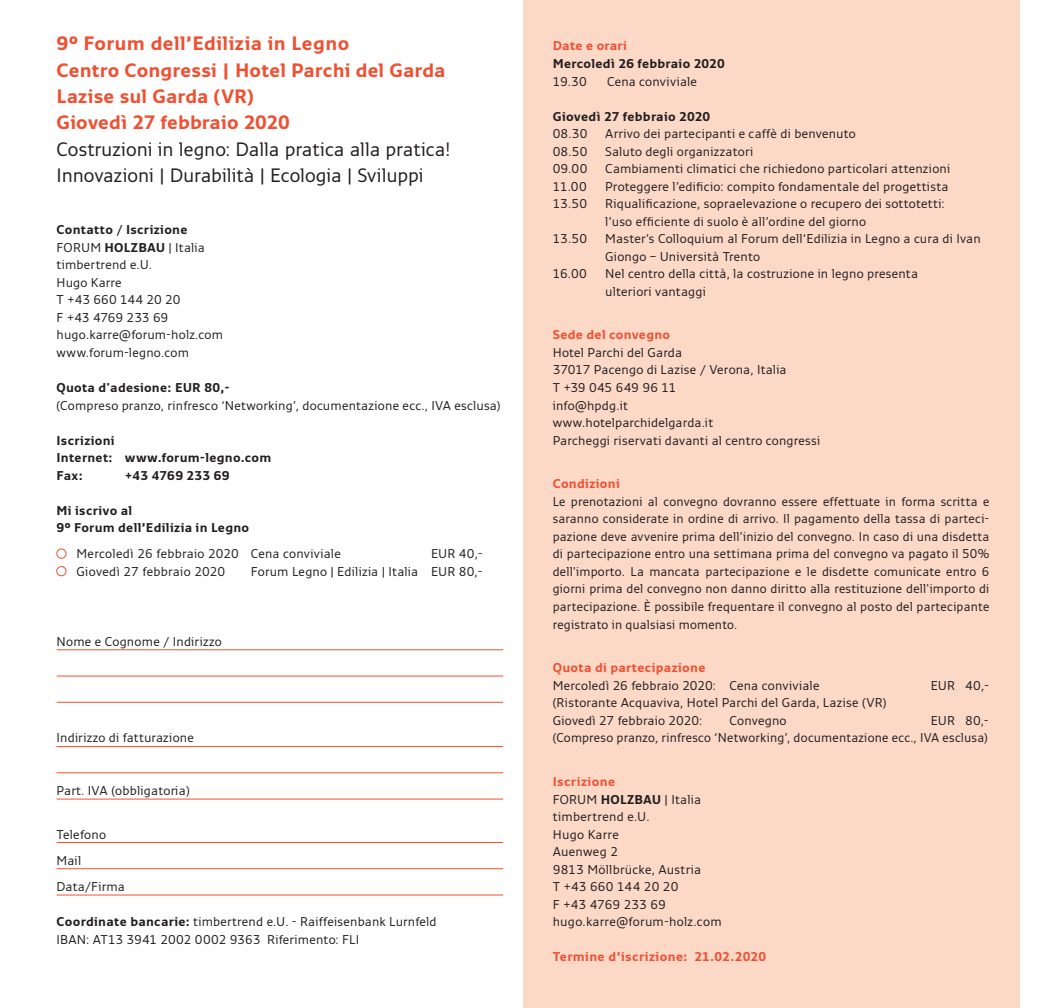
<style>
.page{position:relative;width:1042px;height:1008px;background:#fff}
.page>*{position:absolute;margin:0;border:0;box-sizing:border-box;transform-origin:0 0}
.t1{font:700 19.25px/26.2px "Monitor";letter-spacing:.005em;color:#ef5032}
.t2{font:12.6px/17.5px "Monitor";letter-spacing:.015em;color:#231f20}
.t3{font:700 12.6px/17.5px "Monitor";letter-spacing:.02em;color:#231f20}
.t4{font:700 12.6px "Monitor";letter-spacing:.025em;color:#ef5032}
.s1{font-weight:400;color:#231f20}
.s2{font-weight:700}
.s3{color:#ef5032}
.s4{font-weight:400}
.s5{font-weight:700;color:#ef5032}
</style>
<div class="page">
<div style="left:523px;top:0;width:496px;height:1007px;background:#fcd8c7"></div>
<div style="left:57px;top:548px;width:9px;height:10px;border:1px solid #ef5032;border-radius:50%"></div>
<div style="left:57px;top:566px;width:9px;height:9px;border:1px solid #ef5032;border-radius:50%"></div>
<hr style="left:57px;top:649px;width:446px;height:1px;background:#ef5032">
<hr style="left:57px;top:746px;width:446px;height:1px;background:#ef5032">
<hr style="left:57px;top:868px;width:446px;height:1px;background:#ef5032">
<hr style="left:57px;top:675px;width:446px;height:1px;background:#ef5032">
<hr style="left:57px;top:772px;width:446px;height:1px;background:#ef5032">
<hr style="left:57px;top:701px;width:446px;height:1px;background:#ef5032">
<hr style="left:57px;top:798px;width:446px;height:1px;background:#ef5032">
<hr style="left:57px;top:894px;width:446px;height:1px;background:#ef5032">
<hr style="left:57px;top:841px;width:446px;height:1px;background:#ef5032">
<p class="t1" style="left:57px;top:30px;width:395px">9° Forum dell’Edilizia in Legno<br>Centro Congressi | Hotel Parchi del Garda Lazise sul Garda (VR)<br>Giovedì 27 febbraio 2020<br><span class="s1">Costruzioni in legno: Dalla pratica alla pratica!<br>Innovazioni | Durabilità | Ecologia | Sviluppi</span></p>
<p class="t2" style="left:57px;top:221px;width:168px"><span class="s2">Contatto / Iscrizione<br></span>FORUM <span class="s2">HOLZBAU</span> | Italia timbertrend e.U.<br>Hugo Karre<br>T +43 660 144 20 20<br>F +43 4769 233 69 hugo.karre@forum-holz.com www.forum-legno.com</p>
<p class="t2" style="left:57px;top:378px;width:445px"><span class="s2">Quota d'adesione: EUR 80,-<br></span>(Compreso pranzo, rinfresco ‘Networking’, documentazione ecc., IVA esclusa)</p>
<p class="t3" style="left:57px;top:431px;width:216px">Iscrizioni<br>Internet: www.forum-legno.com<br>Fax:</p>
<p class="t3" style="left:125px;top:466px;width:106px">+43 4769 233 69</p>
<p class="t3" style="left:57px;top:501px;width:194px">Mi iscrivo al<br>9° Forum dell’Edilizia in Legno</p>
<p class="t2" style="left:76px;top:544px;width:266px">Mercoledì 26 febbraio 2020 Cena conviviale</p>
<p class="t2" style="left:431px;top:544px;width:53px">EUR 40,-</p>
<p class="t2" style="left:76px;top:562px;width:150px">Giovedì 27 febbraio 2020</p>
<p class="t2" style="left:251px;top:562px;width:233px">Forum Legno | Edilizia | Italia EUR 80,-</p>
<p class="t2" style="left:57px;top:632px;width:167px">Nome e Cognome / Indirizzo</p>
<p class="t2" style="left:57px;top:728px;width:139px">Indirizzo di fatturazione</p>
<p class="t2" style="left:57px;top:781px;width:135px">Part. IVA (obbligatoria)</p>
<p class="t2" style="left:57px;top:820px;width:70px;line-height:26.2px">Telefono<br>Mail<br>Data/Firma</p>
<p class="t2" style="left:57px;top:912px;width:382px"><span class="s2">Coordinate bancarie:</span> timbertrend e.U. - Raiffeisenbank Lurnfeld<br>IBAN: AT13 3941 2002 0002 9363 Riferimento: FLI</p>
<p class="t3" style="left:553px;top:37px;width:174px"><span class="s3">Date e orari<br></span>Mercoledì 26 febbraio 2020<br><span class="s4">19.30</span></p>
<p class="t2" style="left:607px;top:72px;width:92px">Cena conviviale</p>
<p class="t3" style="left:553px;top:107px;width:159px">Giovedì 27 febbraio 2020<br><span class="s4">08.30</span></p>
<p class="t2" style="left:605px;top:124px;width:252px">Arrivo dei partecipanti e caffè di benvenuto</p>
<p class="t2" style="left:553px;top:142px;width:36px">08.50</p>
<p class="t2" style="left:605px;top:142px;width:150px">Saluto degli organizzatori</p>
<p class="t2" style="left:553px;top:159px;width:36px">09.00</p>
<p class="t2" style="left:605px;top:159px;width:347px">Cambiamenti climatici che richiedono particolari attenzioni</p>
<p class="t2" style="left:553px;top:177px;width:36px">11.00</p>
<p class="t2" style="left:605px;top:177px;width:345px">Proteggere l’edificio: compito fondamentale del progettista</p>
<p class="t2" style="left:553px;top:194px;width:36px">13.50</p>
<p class="t2" style="left:605px;top:194px;width:341px">Riqualificazione, sopraelevazione o recupero dei sottotetti: l’uso efficiente di suolo è all’ordine del giorno</p>
<p class="t2" style="left:553px;top:229px;width:36px">13.50</p>
<p class="t2" style="left:605px;top:229px;width:377px">Master’s Colloquium al Forum dell‘Edilizia in Legno a cura di Ivan<br>Giongo – Università Trento</p>
<p class="t2" style="left:553px;top:264px;width:36px">16.00</p>
<p class="t2" style="left:605px;top:264px;width:314px">Nel centro della città, la costruzione in legno presenta ulteriori vantaggi</p>
<p class="t2" style="left:553px;top:325px;width:269px"><span class="s5">Sede del convegno<br></span>Hotel Parchi del Garda<br>37017 Pacengo di Lazise / Verona, Italia<br>T +39 045 649 96 11<br>info@hpdg.it<br>www.hotelparchidelgarda.it<br>Parcheggi riservati davanti al centro congressi</p>
<p class="t2" style="left:553px;top:474px;width:438px"><span class="s5">Condizioni<br></span>Le prenotazioni al convegno dovranno essere effettuate in forma scritta e saranno considerate in ordine di arrivo. Il pagamento della tassa di parteci&shy;pazione deve avvenire prima dell’inizio del convegno. In caso di una disdetta di partecipazione entro una settimana prima del convegno va pagato il 50% dell'importo. La mancata partecipazione e le disdette comunicate entro 6 giorni prima del convegno non danno diritto alla restituzione dell'importo di partecipazione. È possibile frequentare il convegno al posto del partecipante registrato in qualsiasi momento.</p>
<p class="t2" style="left:553px;top:658px;width:268px"><span class="s5">Quota di partecipazione<br></span>Mercoledì 26 febbraio 2020: Cena conviviale</p>
<p class="t2" style="left:931px;top:676px;width:60px">EUR 40,-</p>
<p class="t2" style="left:553px;top:693px;width:335px">(Ristorante Acquaviva, Hotel Parchi del Garda, Lazise (VR)<br>Giovedì 27 febbraio 2020:</p>
<p class="t2" style="left:553px;top:711px;width:437px;text-align:right">EUR 80,-<br>(Compreso pranzo, rinfresco ‘Networking’, documentazione ecc., IVA esclusa)</p>
<p class="t2" style="left:553px;top:772px;width:170px"><span class="s5">Iscrizione<br></span>FORUM <span class="s2">HOLZBAU</span> | Italia timbertrend e.U.<br>Hugo Karre<br>Auenweg 2<br>9813 Möllbrücke, Austria<br>T +43 660 144 20 20<br>F +43 4769 233 69 hugo.karre@forum-holz.com</p>
<p class="t4" style="left:553px;top:948px;width:215px">Termine d’iscrizione: 21.02.2020</p>
<p class="t2" style="left:729px;top:711px;width:59px">Convegno</p>
</div>
